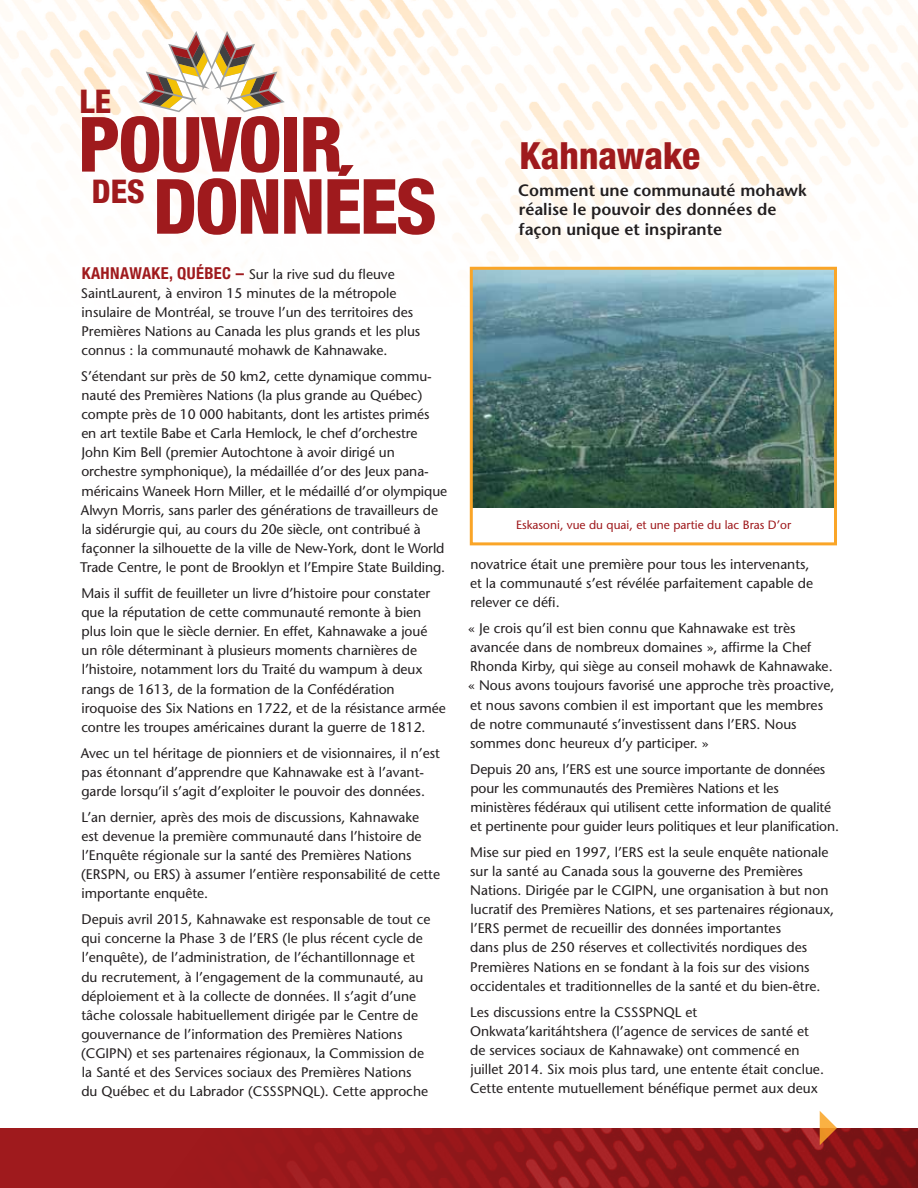
<style>
.page{position:relative;width:918px;height:1188px;background:#fff}
.page>*{position:absolute;margin:0;border:0;box-sizing:border-box;transform-origin:0 0}
.t1{font:800 condensed 76.35px "Helvetica Neue LT Std";letter-spacing:-.025em;color:#9f1a1d}
.t2{font:800 condensed 37.5px "Helvetica Neue LT Std";color:#9f1a1d}
.t3{font:800 condensed 32.7px "Helvetica Neue LT Std";color:#9f1a1d}
.t4{font:600 16.5px/19.5px "Stone Sans Std";color:#231f20}
.t5{font:500 13.8px/19px "Stone Sans Std";color:#231f20}
.t6{font:500 12px "Stone Sans Std";color:#9f1a1d}
.s1{font-family:"Helvetica Neue LT Std";font-weight:700;font-stretch:condensed;font-size:16.5px;color:#9f1a1d}
</style>
<div class="page">
<img style="left:606px;top:0;width:312px;height:267px">
<img style="left:0;top:0;width:606px;height:502px">
<div style="left:0;top:1128px;width:918px;height:60px;background:#9f1a1d"></div>
<img style="left:330px;top:1128px;width:588px;height:60px">
<img style="left:474px;top:271px;width:359px;height:236px">
<div style="left:470px;top:267px;width:367px;height:278px;border:3px solid #faa527"></div>
<svg style="left:820px;top:1111px;width:17px;height:34px"></svg>
<svg style="left:139px;top:31px;width:146px;height:81px"></svg>
<h3 class="t3" style="left:80px;top:81px;width:33px">LE</h3>
<h1 class="t1" style="left:78px;top:97px;width:267px">POUVOIR</h1>
<h3 class="t3" style="left:92px;top:171px;width:54px">DES</h3>
<h1 class="t1" style="left:153px;top:159px;width:285px">DONNÉES</h1>
<p class="t5" style="left:81px;top:264px;width:341px"><span class="s1">KAHNAWAKE, QUÉBEC –</span> Sur la rive sud du fleuve SaintLaurent, à environ 15 minutes de la métropole insulaire de Montréal, se trouve l’un des territoires des Premières Nations au Canada les plus grands et les plus connus : la communauté mohawk de Kahnawake.</p>
<p class="t5" style="left:80px;top:367px;width:369px">S’étendant sur près de 50 km2, cette dynamique commu&shy;nauté des Premières Nations (la plus grande au Québec) compte près de 10 000 habitants, dont les artistes primés<br>en art textile Babe et Carla Hemlock, le chef d’orchestre John Kim Bell (premier Autochtone à avoir dirigé un orchestre symphonique), la médaillée d’or des Jeux pana&shy;méricains Waneek Horn Miller, et le médaillé d’or olympique Alwyn Morris, sans parler des générations de travailleurs de la sidérurgie qui, au cours du 20e siècle, ont contribué à façonner la silhouette de la ville de New-York, dont le World Trade Centre, le pont de Brooklyn et l’Empire State Building.</p>
<p class="t5" style="left:81px;top:584px;width:366px">Mais il suffit de feuilleter un livre d’histoire pour constater que la réputation de cette communauté remonte à bien plus loin que le siècle dernier. En effet, Kahnawake a joué un rôle déterminant à plusieurs moments charnières de l’histoire, notamment lors du Traité du wampum à deux rangs de 1613, de la formation de la Confédération iroquoise des Six Nations en 1722, et de la résistance armée contre les troupes américaines durant la guerre de 1812.</p>
<p class="t5" style="left:81px;top:743px;width:360px">Avec un tel héritage de pionniers et de visionnaires, il n’est pas étonnant d’apprendre que Kahnawake est à l’avant&shy;garde lorsqu’il s’agit d’exploiter le pouvoir des données.</p>
<p class="t5" style="left:81px;top:807px;width:361px">L’an dernier, après des mois de discussions, Kahnawake<br>est devenue la première communauté dans l’histoire de l’Enquête régionale sur la santé des Premières Nations (ERSPN, ou ERS) à assumer l’entière responsabilité de cette importante enquête.</p>
<p class="t5" style="left:81px;top:910px;width:351px">Depuis avril 2015, Kahnawake est responsable de tout ce qui concerne la Phase 3 de l’ERS (le plus récent cycle de l’enquête), de l’administration, de l’échantillonnage et du recrutement, à l’engagement de la communauté, au déploiement et à la collecte de données. Il s’agit d’une tâche colossale habituellement dirigée par le Centre de gouvernance de l’information des Premières Nations (CGIPN) et ses partenaires régionaux, la Commission de la Santé et des Services sociaux des Premières Nations du Québec et du Labrador (CSSSPNQL). Cette approche</p>
<h2 class="t2" style="left:519px;top:133px;width:182px">Kahnawake</h2>
<p class="t4" style="left:518px;top:180px;width:290px">Comment une communauté mohawk réalise le pouvoir des données de façon unique et inspirante</p>
<p class="t6" style="left:516px;top:518px;width:276px">Eskasoni, vue du quai, et une partie du lac Bras D’or</p>
<p class="t5" style="left:470px;top:555px;width:345px">novatrice était une première pour tous les intervenants, et la communauté s’est révélée parfaitement capable de relever ce défi.</p>
<p class="t5" style="left:468px;top:619px;width:368px">« Je crois qu’il est bien connu que Kahnawake est très avancée dans de nombreux domaines », affirme la Chef Rhonda Kirby, qui siège au conseil mohawk de Kahnawake. « Nous avons toujours favorisé une approche très proactive, et nous savons combien il est important que les membres de notre communauté s’investissent dans l’ERS. Nous sommes donc heureux d’y participer. »</p>
<p class="t5" style="left:470px;top:759px;width:370px">Depuis 20 ans, l’ERS est une source importante de données pour les communautés des Premières Nations et les ministères fédéraux qui utilisent cette information de qualité et pertinente pour guider leurs politiques et leur planification.</p>
<p class="t5" style="left:470px;top:843px;width:366px">Mise sur pied en 1997, l’ERS est la seule enquête nationale sur la santé au Canada sous la gouverne des Premières Nations. Dirigée par le CGIPN, une organisation à but non lucratif des Premières Nations, et ses partenaires régionaux, l’ERS permet de recueillir des données importantes<br>dans plus de 250 réserves et collectivités nordiques des Premières Nations en se fondant à la fois sur des visions occidentales et traditionnelles de la santé et du bien-être.</p>
<p class="t5" style="left:470px;top:1002px;width:355px">Les discussions entre la CSSSPNQL et Onkwata’karitáhtshera (l’agence de services de santé et de services sociaux de Kahnawake) ont commencé en juillet 2014. Six mois plus tard, une entente était conclue.<br>Cette entente mutuellement bénéfique permet aux deux</p>
</div>
